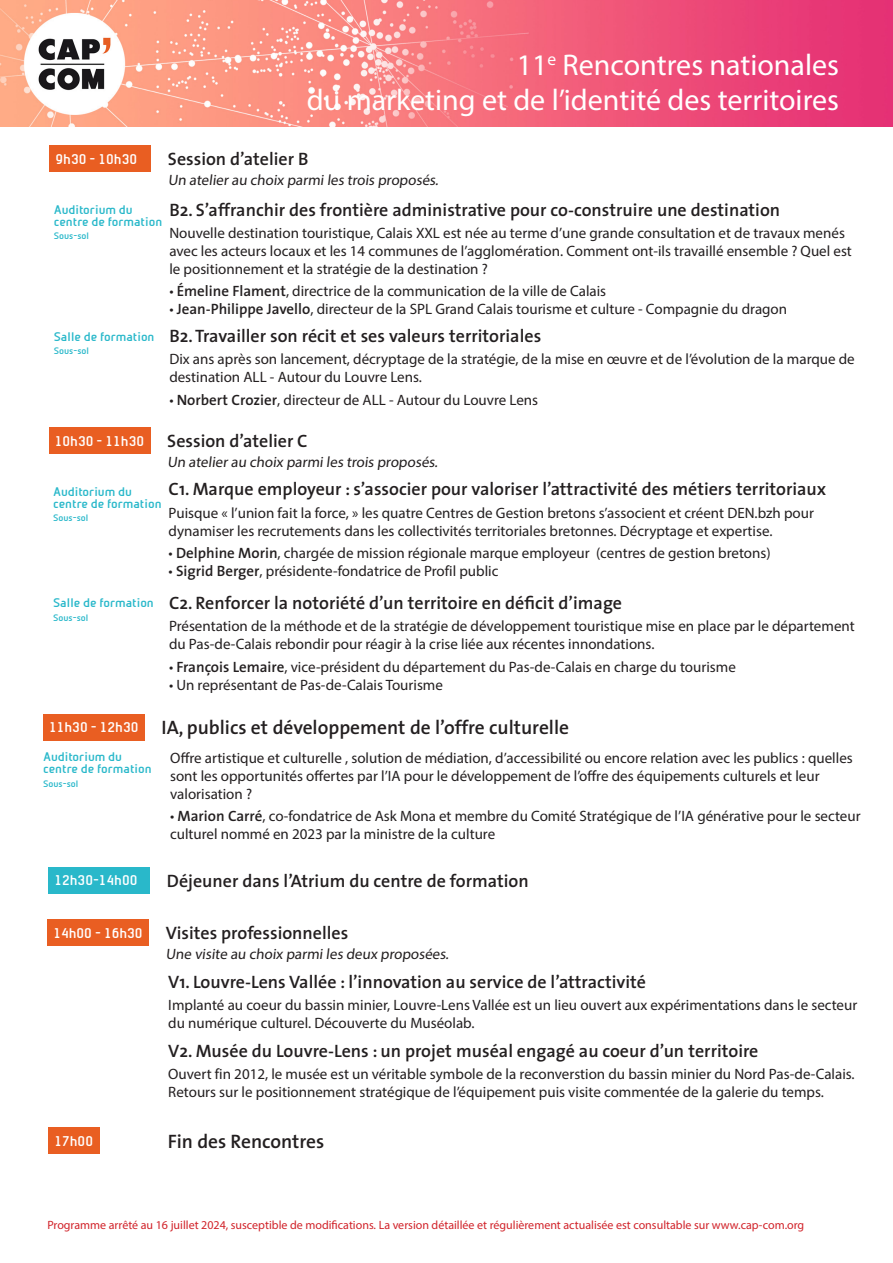
<style>
.page{position:relative;width:893px;height:1263px;background:#fff}
.page>*{position:absolute;margin:0;border:0;box-sizing:border-box;transform-origin:0 0}
.t1{font:30px "Myriad Pro";color:#fff}
.Titre{font:600 19.5px "The Sans";color:#231f20}
.Titre-2{font:600 18px "The Sans";color:#231f20}
.Titre-3{font:15px/18px "Myriad Pro";color:#231f20}
.t2{font:700 13.5px "Beta Sans";color:#fff}
.t3{font:12px "Myriad Pro";color:#d1232a}
.Salle{font:700 12px "Beta Sans";color:#29b8ca}
.Salle-2{font:700 9px "Beta Sans";color:#29b8ca}
.s1{font-family:"The Sans";font-weight:600}
</style>
<div class="page">
<div style="left:48px;top:867px;width:102px;height:26px;background:#29b8ca"></div>
<div style="left:43px;top:714px;width:102px;height:26px;background:#e95e22"></div>
<div style="left:50px;top:145px;width:101px;height:27px;background:#e95e22"></div>
<div style="left:47px;top:919px;width:102px;height:27px;background:#e95e22"></div>
<div style="left:48px;top:1127px;width:52px;height:27px;background:#e95e22"></div>
<img style="left:0;top:0;width:893px;height:126px">
<div style="left:49px;top:427px;width:101px;height:27px;background:#e95e22"></div>
<p class="t1" style="left:517px;top:47px;width:324px">11<sup>e</sup> Rencontres nationales</p>
<p class="t1" style="left:307px;top:81px;width:534px">du marketing et de l’identité des territoires</p>
<p class="t2" style="left:56px;top:151px;width:83px">9h30 - 10h30</p>
<p class="Titre-2" style="left:168px;top:144px;width:142px">Session d’atelier B</p>
<p class="Titre-3" style="left:168px;top:171px;width:274px">Un atelier au choix parmi les trois proposés.</p>
<p class="Salle" style="left:54px;top:202px;width:80px">Auditorium du</p>
<p class="Salle" style="left:54px;top:214px;width:110px">centre de formation</p>
<p class="Salle-2" style="left:54px;top:231px;width:37px">Sous-sol</p>
<p class="Salle" style="left:54px;top:329px;width:102px">Salle de formation</p>
<p class="Salle-2" style="left:54px;top:345px;width:37px">Sous-sol</p>
<p class="Titre-2" style="left:169px;top:195px;width:612px">B2. S’affranchir des frontière administrative pour co-construire une destination</p>
<p class="Titre-3" style="left:169px;top:224px;width:684px">Nouvelle destination touristique, Calais XXL est née au terme d’une grande consultation et de travaux menés avec les acteurs locaux et les 14 communes de l’agglomération. Comment ont-ils travaillé ensemble ? Quel est le positionnement et la stratégie de la destination ?</p>
<p class="Titre-3" style="left:169px;top:282px;width:438px">• <span class="s1">Émeline Flament</span>, directrice de la communication de la ville de Calais</p>
<p class="Titre-3" style="left:169px;top:300px;width:619px">• <span class="s1">Jean-Philippe Javello</span>, directeur de la SPL Grand Calais tourisme et culture - Compagnie du dragon</p>
<p class="Titre-2" style="left:169px;top:321px;width:373px">B2. Travailler son récit et ses valeurs territoriales</p>
<p class="Titre-3" style="left:169px;top:350px;width:687px">Dix ans après son lancement, décryptage de la stratégie, de la mise en œuvre et de l’évolution de la marque de destination ALL - Autour du Louvre Lens.</p>
<p class="Titre-3" style="left:169px;top:390px;width:370px">• <span class="s1">Norbert Crozier</span>, directeur de ALL - Autour du Louvre Lens</p>
<p class="t2" style="left:55px;top:433px;width:91px">10h30 - 11h30</p>
<p class="Titre-2" style="left:167px;top:426px;width:142px">Session d’atelier C</p>
<p class="Titre-2" style="left:169px;top:474px;width:659px">C1. Marque employeur : s’associer pour valoriser l’attractivité des métiers territoriaux</p>
<p class="Titre-3" style="left:169px;top:503px;width:647px">Puisque « l’union fait la force, » les quatre Centres de Gestion bretons s’associent et créent DEN.bzh pour dynamiser les recrutements dans les collectivités territoriales bretonnes. Décryptage et expertise.</p>
<p class="Titre-3" style="left:169px;top:544px;width:604px">• <span class="s1">Delphine Morin</span>, chargée de mission régionale marque employeur (centres de gestion bretons)</p>
<p class="Titre-3" style="left:169px;top:562px;width:331px">• <span class="s1">Sigrid Berger</span>, présidente-fondatrice de Profil public</p>
<p class="Titre-3" style="left:167px;top:453px;width:274px">Un atelier au choix parmi les trois proposés.</p>
<p class="Salle" style="left:53px;top:484px;width:80px">Auditorium du</p>
<p class="Salle" style="left:53px;top:496px;width:110px">centre de formation</p>
<p class="Salle-2" style="left:53px;top:513px;width:37px">Sous-sol</p>
<p class="Salle" style="left:53px;top:596px;width:102px">Salle de formation</p>
<p class="Salle-2" style="left:53px;top:612px;width:37px">Sous-sol</p>
<p class="Titre-2" style="left:169px;top:588px;width:455px">C2. Renforcer la notoriété d’un territoire en déficit d’image</p>
<p class="Titre-3" style="left:169px;top:617px;width:687px">Présentation de la méthode et de la stratégie de développement touristique mise en place par le département du Pas-de-Calais rebondir pour réagir à la crise liée aux récentes innondations.</p>
<p class="Titre-3" style="left:169px;top:657px;width:568px">• <span class="s1">François Lemaire</span>, vice-président du département du Pas-de-Calais en charge du tourisme</p>
<p class="Titre-3" style="left:169px;top:675px;width:275px">• Un représentant de Pas-de-Calais Tourisme</p>
<p class="t2" style="left:49px;top:720px;width:91px">11h30 - 12h30</p>
<p class="Titre" style="left:162px;top:711px;width:409px">IA, publics et développement de l’offre culturelle</p>
<p class="Salle" style="left:43px;top:750px;width:80px">Auditorium du</p>
<p class="Salle" style="left:43px;top:762px;width:110px">centre de formation</p>
<p class="Salle-2" style="left:43px;top:778px;width:37px">Sous-sol</p>
<p class="Titre-3" style="left:170px;top:749px;width:684px">Offre artistique et culturelle , solution de médiation, d’accessibilité ou encore relation avec les publics : quelles sont les opportunités offertes par l’IA pour le développement de l’offre des équipements culturels et leur valorisation ?</p>
<p class="Titre-3" style="left:170px;top:807px;width:692px">• <span class="s1">Marion Carré</span>, co-fondatrice de Ask Mona et membre du Comité Stratégique de l’IA générative pour le secteur culturel nommé en 2023 par la ministre de la culture</p>
<p class="t2" style="left:54px;top:872px;width:85px">12h30-14h00</p>
<p class="Titre-2" style="left:167px;top:866px;width:363px">Déjeuner dans l’Atrium du centre de formation</p>
<p class="t2" style="left:53px;top:925px;width:91px">14h00 - 16h30</p>
<p class="Titre-2" style="left:166px;top:918px;width:184px">Visites professionnelles</p>
<p class="Titre-2" style="left:168px;top:967px;width:479px">V1. Louvre-Lens Vallée : l’innovation au service de l’attractivité</p>
<p class="Titre-3" style="left:168px;top:996px;width:690px">Implanté au coeur du bassin minier, Louvre-Lens Vallée est un lieu ouvert aux expérimentations dans le secteur du numérique culturel. Découverte du Muséolab.</p>
<p class="Titre-2" style="left:168px;top:1036px;width:592px">V2. Musée du Louvre-Lens : un projet muséal engagé au coeur d’un territoire</p>
<p class="Titre-3" style="left:168px;top:1065px;width:688px">Ouvert fin 2012, le musée est un véritable symbole de la reconverstion du bassin minier du Nord Pas-de-Calais.<br>Retours sur le positionnement stratégique de l’équipement puis visite commentée de la galerie du temps.</p>
<p class="Titre-3" style="left:166px;top:944px;width:286px">Une visite au choix parmi les deux proposées.</p>
<p class="t2" style="left:54px;top:1133px;width:40px">17h00</p>
<p class="Titre" style="left:168px;top:1125px;width:158px">Fin des Rencontres</p>
<p class="t3" style="left:47px;top:1217px;width:758px">Programme arrêté au 16 juillet 2024, susceptible de modifications. La version détaillée et régulièrement actualisée est consultable sur www.cap-com.org</p>
</div>
